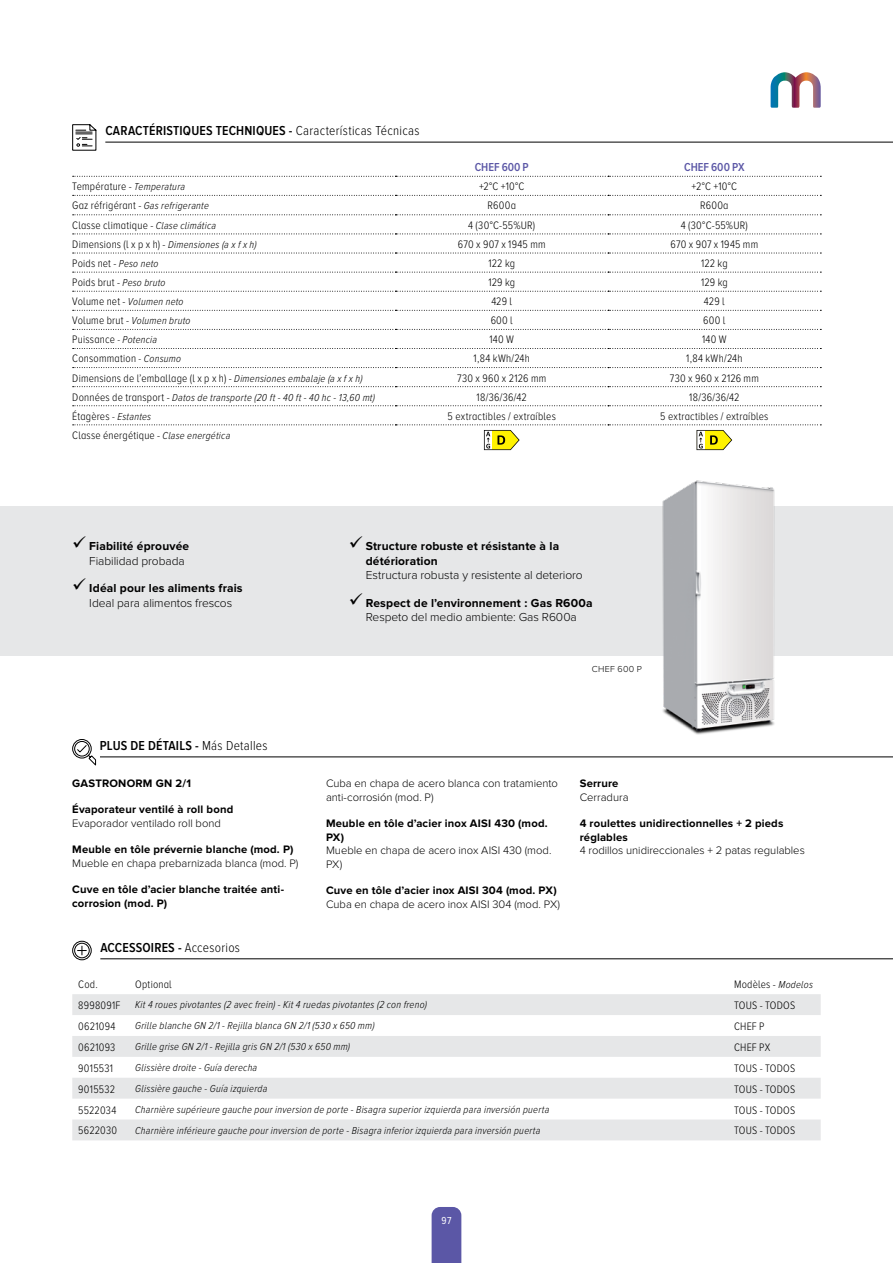
<style>
.page{position:relative;width:893px;height:1263px;background:#fff}
.page>*{position:absolute;margin:0;border:0;box-sizing:border-box;transform-origin:0 0}
.t1{font:600 13.5px "Proxima Nova Cond";letter-spacing:.015em;color:#000}
.t2{font:700 12px/14.4px "Proxima Nova";letter-spacing:.01em;color:#000}
.t3{font:300 12px "Proxima Nova";letter-spacing:-.005em;color:#000}
.t4{font:600 12px "Proxima Nova A Cond";color:#5b57a6}
.t5{font:300 11.25px "Proxima Nova A Cond";letter-spacing:.02em;color:#000}
.t6{font:700 11.25px/13.5px "Proxima Nova";letter-spacing:.015em;color:#000}
.t7{font:300 11.25px/13.5px "Proxima Nova";color:#000}
.t8{font:italic 300 10.5px "Proxima Nova A Cond";letter-spacing:.025em;color:#000}
.t9{font:10.5px "Proxima Nova Cond";color:#fff}
.t10{font:300 9px "Proxima Nova";letter-spacing:.03em;color:#000}
.s1{font-weight:300}
.s2{font-style:italic;font-size:10.5px}
.s3{font-style:normal;font-size:11.25px}
</style>
<div class="page">
<svg style="left:771px;top:72px;width:50px;height:36px"></svg>
<hr style="left:100px;top:958px;width:793px;height:1px;background:#000">
<svg style="left:72px;top:940px;width:20px;height:20px"></svg>
<svg style="left:72px;top:994px;width:749px;height:146px;fill:#e6e7e8"></svg>
<hr style="left:105px;top:142px;width:788px;height:1px;background:#000">
<svg style="left:72px;top:124px;width:25px;height:27px"></svg>
<svg style="left:73px;top:176px;width:748px;height:1px"></svg>
<svg style="left:73px;top:195px;width:748px;height:1px"></svg>
<svg style="left:73px;top:214px;width:748px;height:1px"></svg>
<svg style="left:73px;top:234px;width:748px;height:1px"></svg>
<svg style="left:73px;top:253px;width:748px;height:1px"></svg>
<svg style="left:73px;top:272px;width:748px;height:1px"></svg>
<svg style="left:73px;top:291px;width:748px;height:1px"></svg>
<svg style="left:73px;top:310px;width:748px;height:1px"></svg>
<svg style="left:73px;top:329px;width:748px;height:1px"></svg>
<svg style="left:73px;top:348px;width:748px;height:1px"></svg>
<svg style="left:73px;top:367px;width:748px;height:1px"></svg>
<svg style="left:73px;top:386px;width:748px;height:1px"></svg>
<svg style="left:73px;top:405px;width:748px;height:1px"></svg>
<svg style="left:73px;top:424px;width:748px;height:26px"></svg>
<div style="left:0;top:506px;width:893px;height:150px;background:#e6e7e8"></div>
<img style="left:662px;top:480px;width:113px;height:255px">
<hr style="left:100px;top:756px;width:793px;height:1px;background:#000">
<svg style="left:72px;top:739px;width:24px;height:27px"></svg>
<div style="left:432px;top:1207px;width:29px;height:56px;background:#5b57a6"></div>
<p class="t1" style="left:105px;top:123px;width:316px">CARACTÉRISTIQUES TECHNIQUES - <span class="s1">Características Técnicas</span></p>
<p class="t4" style="left:475px;top:161px;width:55px">CHEF 600 P</p>
<p class="t4" style="left:684px;top:161px;width:62px">CHEF 600 PX</p>
<p class="t5" style="left:72px;top:180px;width:114px">Température - <span class="s2">Temperatura</span></p>
<p class="t5" style="left:479px;top:180px;width:47px">+2°C +10°C</p>
<p class="t5" style="left:692px;top:180px;width:47px">+2°C +10°C</p>
<p class="t5" style="left:72px;top:200px;width:138px">Gaz réfrigérant - <span class="s2">Gas refrigerante</span></p>
<p class="t5" style="left:488px;top:200px;width:30px">R600a</p>
<p class="t5" style="left:700px;top:200px;width:30px">R600a</p>
<p class="t5" style="left:72px;top:219px;width:145px">Classe climatique - <span class="s2">Clase climática</span></p>
<p class="t5" style="left:468px;top:219px;width:69px">4 (30°C-55%UR)</p>
<p class="t5" style="left:681px;top:219px;width:69px">4 (30°C-55%UR)</p>
<p class="t5" style="left:72px;top:238px;width:186px">Dimensions (l x p x h) - <span class="s2">Dimensiones (a x f x h)</span></p>
<p class="t5" style="left:458px;top:238px;width:89px">670 x 907 x 1945 mm</p>
<p class="t5" style="left:670px;top:238px;width:89px">670 x 907 x 1945 mm</p>
<p class="t5" style="left:72px;top:257px;width:88px">Poids net - <span class="s2">Peso neto</span></p>
<p class="t5" style="left:488px;top:257px;width:28px">122 kg</p>
<p class="t5" style="left:701px;top:257px;width:28px">122 kg</p>
<p class="t5" style="left:72px;top:276px;width:95px">Poids brut - <span class="s2">Peso bruto</span></p>
<p class="t5" style="left:488px;top:276px;width:28px">129 kg</p>
<p class="t5" style="left:701px;top:276px;width:28px">129 kg</p>
<p class="t8" style="left:72px;top:296px;width:113px"><span class="s3">Volume net -</span> Volumen neto</p>
<p class="t5" style="left:491px;top:295px;width:22px">429 l</p>
<p class="t5" style="left:704px;top:295px;width:22px">429 l</p>
<p class="t8" style="left:72px;top:315px;width:120px"><span class="s3">Volume brut -</span> Volumen bruto</p>
<p class="t5" style="left:491px;top:314px;width:24px">600 l</p>
<p class="t5" style="left:703px;top:314px;width:24px">600 l</p>
<p class="t5" style="left:72px;top:334px;width:86px">Puissance <span class="s2">- Potencia</span></p>
<p class="t5" style="left:489px;top:334px;width:26px">140 W</p>
<p class="t5" style="left:702px;top:334px;width:26px">140 W</p>
<p class="t5" style="left:72px;top:353px;width:110px">Consommation <span class="s2">- Consumo</span></p>
<p class="t5" style="left:474px;top:353px;width:58px">1,84 kWh/24h</p>
<p class="t5" style="left:686px;top:353px;width:58px">1,84 kWh/24h</p>
<p class="t5" style="left:72px;top:372px;width:292px">Dimensions de l’emballage (l x p x h) - <span class="s2">Dimensiones embalaje (a x f x h)</span></p>
<p class="t5" style="left:457px;top:372px;width:90px">730 x 960 x 2126 mm</p>
<p class="t5" style="left:670px;top:372px;width:90px">730 x 960 x 2126 mm</p>
<p class="t8" style="left:72px;top:391px;width:304px"><span class="s3">Données de transport -</span> Datos de transporte (20 ft - 40 ft - 40 hc - 13,60 mt)</p>
<p class="t5" style="left:477px;top:391px;width:52px">18/36/36/42</p>
<p class="t5" style="left:689px;top:391px;width:52px">18/36/36/42</p>
<p class="t8" style="left:72px;top:411px;width:80px"><span class="s3">Étagères</span> - Estantes</p>
<p class="t5" style="left:448px;top:410px;width:110px">5 extractibles / extraíbles</p>
<p class="t5" style="left:660px;top:410px;width:110px">5 extractibles / extraíbles</p>
<p class="t5" style="left:72px;top:429px;width:159px">Classe énergétique - <span class="s2">Clase energética</span></p>
<p class="t2" style="left:89px;top:539px;width:101px">Fiabilité éprouvée</p>
<p class="t3" style="left:89px;top:554px;width:97px">Fiabilidad probada</p>
<p class="t2" style="left:89px;top:581px;width:155px">Idéal pour les aliments frais</p>
<p class="t3" style="left:89px;top:596px;width:144px">Ideal para alimentos frescos</p>
<p class="t1" style="left:100px;top:738px;width:169px">PLUS DE DÉTAILS - <span class="s1">Más Detalles</span></p>
<p class="t6" style="left:72px;top:777px;width:120px">GASTRONORM GN 2/1</p>
<p class="t6" style="left:72px;top:803px;width:162px">Évaporateur ventilé à roll bond</p>
<p class="t7" style="left:72px;top:816px;width:150px">Evaporador ventilado roll bond</p>
<p class="t6" style="left:72px;top:843px;width:223px">Meuble en tôle prévernie blanche (mod. P)</p>
<p class="t7" style="left:72px;top:856px;width:228px">Mueble en chapa prebarnizada blanca (mod. P)</p>
<p class="t6" style="left:72px;top:883px;width:213px">Cuve en tôle d’acier blanche traitée anti&shy;corrosion (mod. P)</p>
<p class="t1" style="left:100px;top:940px;width:141px">ACCESSOIRES - <span class="s1">Accesorios</span></p>
<p class="t2" style="left:366px;top:539px;width:195px">Structure robuste et résistante à la détérioration</p>
<p class="t3" style="left:366px;top:568px;width:218px">Estructura robusta y resistente al deterioro</p>
<p class="t2" style="left:366px;top:596px;width:228px">Respect de l’environnement : Gas R600a</p>
<p class="t3" style="left:366px;top:610px;width:213px">Respeto del medio ambiente: Gas R600a</p>
<p class="t10" style="left:592px;top:663px;width:52px">CHEF 600 P</p>
<p class="t7" style="left:326px;top:777px;width:233px">Cuba en chapa de acero blanca con tratamiento anti-corrosión (mod. P)</p>
<p class="t6" style="left:326px;top:817px;width:223px">Meuble en tôle d’acier inox AISI 430 (mod.<br>PX)</p>
<p class="t7" style="left:326px;top:844px;width:227px">Mueble en chapa de acero inox AISI 430 (mod.<br>PX)</p>
<p class="t6" style="left:326px;top:884px;width:232px">Cuve en tôle d’acier inox AISI 304 (mod. PX)</p>
<p class="t7" style="left:326px;top:897px;width:236px">Cuba en chapa de acero inox AISI 304 (mod. PX)</p>
<p class="t6" style="left:580px;top:777px;width:40px">Serrure</p>
<p class="t7" style="left:580px;top:790px;width:50px">Cerradura</p>
<p class="t6" style="left:580px;top:817px;width:205px">4 roulettes unidirectionnelles + 2 pieds réglables</p>
<p class="t7" style="left:580px;top:844px;width:227px">4 rodillos unidireccionales + 2 patas regulables</p>
<p class="t5" style="left:78px;top:978px;width:21px">Cod.</p>
<p class="t5" style="left:135px;top:978px;width:38px">Optional</p>
<p class="t5" style="left:734px;top:978px;width:80px">Modèles - <span class="s2">Modelos</span></p>
<p class="t5" style="left:78px;top:999px;width:44px">8998091F</p>
<p class="t8" style="left:135px;top:999px;width:293px">Kit 4 roues pivotantes (2 avec frein) - Kit 4 ruedas pivotantes (2 con freno)</p>
<p class="t5" style="left:734px;top:999px;width:63px">TOUS - TODOS</p>
<p class="t5" style="left:78px;top:1020px;width:39px">0621094</p>
<p class="t8" style="left:135px;top:1020px;width:241px">Grille blanche GN 2/1 - Rejilla blanca GN 2/1 (530 x 650 mm)</p>
<p class="t5" style="left:734px;top:1020px;width:32px">CHEF P</p>
<p class="t5" style="left:78px;top:1041px;width:39px">0621093</p>
<p class="t8" style="left:135px;top:1041px;width:216px">Grille grise GN 2/1 - Rejilla gris GN 2/1 (530 x 650 mm)</p>
<p class="t5" style="left:734px;top:1041px;width:38px">CHEF PX</p>
<p class="t5" style="left:78px;top:1062px;width:36px">9015531</p>
<p class="t8" style="left:135px;top:1062px;width:123px">Glissière droite - Guía derecha</p>
<p class="t5" style="left:734px;top:1062px;width:63px">TOUS - TODOS</p>
<p class="t5" style="left:78px;top:1083px;width:38px">9015532</p>
<p class="t8" style="left:135px;top:1083px;width:134px">Glissière gauche - Guía izquierda</p>
<p class="t5" style="left:734px;top:1083px;width:63px">TOUS - TODOS</p>
<p class="t5" style="left:78px;top:1104px;width:40px">5522034</p>
<p class="t8" style="left:135px;top:1104px;width:415px">Charnière supérieure gauche pour inversion de porte - Bisagra superior izquierda para inversión puerta</p>
<p class="t5" style="left:734px;top:1104px;width:63px">TOUS - TODOS</p>
<p class="t5" style="left:78px;top:1124px;width:40px">5622030</p>
<p class="t8" style="left:135px;top:1125px;width:407px">Charnière inférieure gauche pour inversion de porte - Bisagra inferior izquierda para inversión puerta</p>
<p class="t5" style="left:734px;top:1124px;width:63px">TOUS - TODOS</p>
<p class="t9" style="left:441px;top:1214px;width:11px">97</p>
</div>
